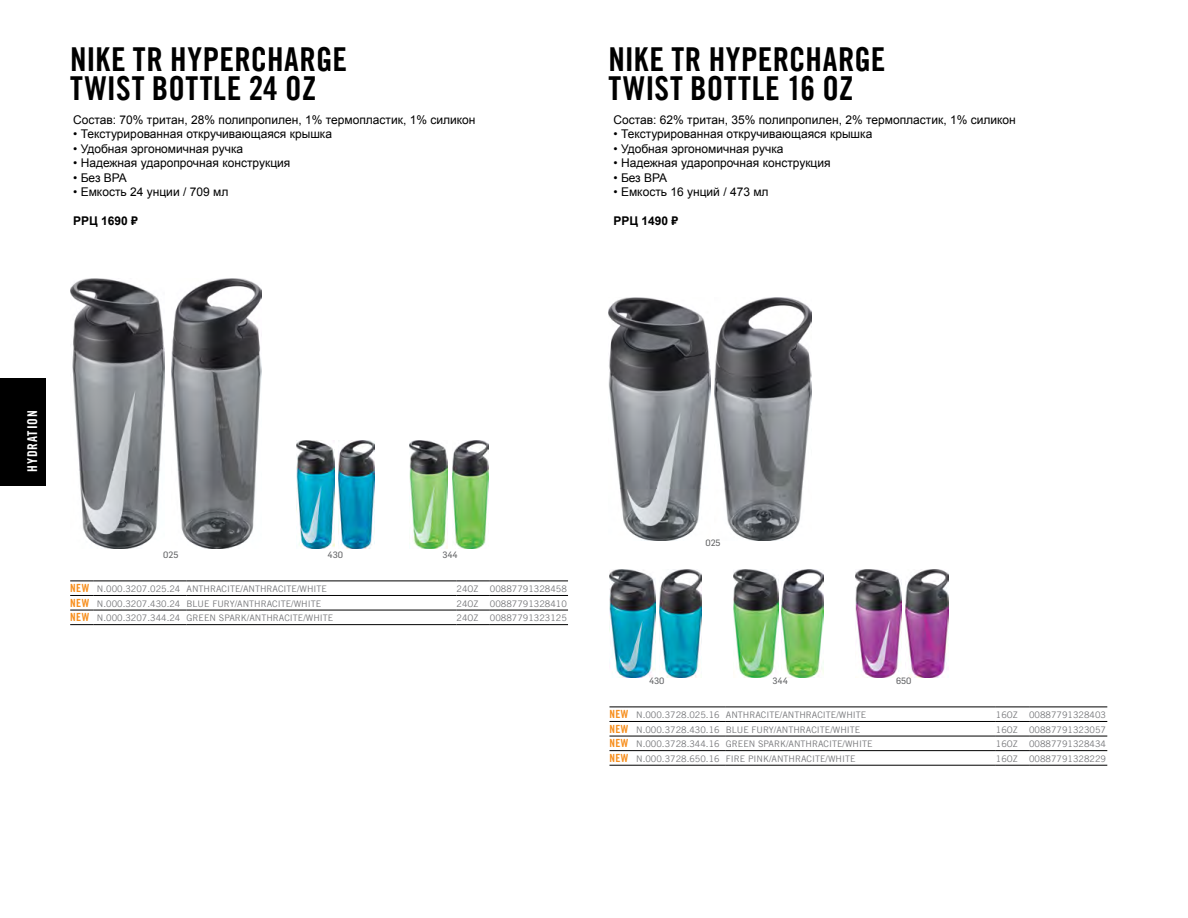
<style>
.page{position:relative;width:1188px;height:918px;background:#fff}
.page>*{position:absolute;margin:0;border:0;box-sizing:border-box;transform-origin:0 0}
.t1{font:700 condensed 33px/29.2px "Trade Gothicfor Nike 365";letter-spacing:.005em;color:#000}
.t2{font:700 condensed 13.5px "Trade Gothicfor Nike 365";letter-spacing:.07em;color:#fff}
.t3{font:12px "Arial";color:#000}
.t4{font:700 12px "Arial";color:#000}
.t5{font:9px "Trade Gothicfor Nike 365";color:#77787b}
.t6{font:9px "Flama Basic";color:#636466}
.s1{font-weight:700;font-stretch:condensed;font-size:11.25px;color:#f78f1e}
</style>
<div class="page">
<div style="left:0;top:378px;width:46px;height:108px;background:#000"></div>
<svg style="left:70px;top:581px;width:24px;height:1px"></svg>
<hr style="left:94px;top:581px;width:93px;height:1px;background:#000">
<hr style="left:187px;top:581px;width:270px;height:1px;background:#000">
<hr style="left:457px;top:581px;width:33px;height:1px;background:#000">
<hr style="left:490px;top:581px;width:78px;height:1px;background:#000">
<svg style="left:70px;top:595px;width:24px;height:1px"></svg>
<hr style="left:94px;top:595px;width:93px;height:1px;background:#000">
<hr style="left:187px;top:595px;width:270px;height:1px;background:#000">
<hr style="left:457px;top:595px;width:33px;height:1px;background:#000">
<hr style="left:490px;top:595px;width:78px;height:1px;background:#000">
<svg style="left:70px;top:610px;width:24px;height:1px"></svg>
<hr style="left:94px;top:610px;width:93px;height:1px;background:#000">
<hr style="left:187px;top:610px;width:270px;height:1px;background:#000">
<hr style="left:457px;top:610px;width:33px;height:1px;background:#000">
<hr style="left:490px;top:610px;width:78px;height:1px;background:#000">
<svg style="left:70px;top:624px;width:24px;height:1px"></svg>
<hr style="left:94px;top:624px;width:93px;height:1px;background:#000">
<hr style="left:187px;top:624px;width:270px;height:1px;background:#000">
<hr style="left:457px;top:624px;width:33px;height:1px;background:#000">
<hr style="left:490px;top:624px;width:78px;height:1px;background:#000">
<img style="left:70px;top:278px;width:95px;height:270px">
<img style="left:172px;top:278px;width:90px;height:270px">
<img style="left:297px;top:440px;width:37px;height:108px">
<img style="left:339px;top:440px;width:36px;height:108px">
<svg style="left:609px;top:707px;width:24px;height:1px"></svg>
<hr style="left:633px;top:707px;width:93px;height:1px;background:#000">
<hr style="left:726px;top:707px;width:270px;height:1px;background:#000">
<hr style="left:996px;top:707px;width:33px;height:1px;background:#000">
<hr style="left:1029px;top:707px;width:78px;height:1px;background:#000">
<svg style="left:609px;top:721px;width:24px;height:1px"></svg>
<hr style="left:633px;top:721px;width:93px;height:1px;background:#000">
<hr style="left:726px;top:721px;width:270px;height:1px;background:#000">
<hr style="left:996px;top:721px;width:33px;height:1px;background:#000">
<hr style="left:1029px;top:721px;width:78px;height:1px;background:#000">
<svg style="left:609px;top:736px;width:24px;height:1px"></svg>
<hr style="left:633px;top:736px;width:93px;height:1px;background:#000">
<hr style="left:726px;top:736px;width:270px;height:1px;background:#000">
<hr style="left:996px;top:736px;width:33px;height:1px;background:#000">
<hr style="left:1029px;top:736px;width:78px;height:1px;background:#000">
<svg style="left:609px;top:750px;width:24px;height:1px"></svg>
<hr style="left:633px;top:750px;width:93px;height:1px;background:#000">
<hr style="left:726px;top:750px;width:270px;height:1px;background:#000">
<hr style="left:996px;top:750px;width:33px;height:1px;background:#000">
<hr style="left:1029px;top:750px;width:78px;height:1px;background:#000">
<svg style="left:609px;top:765px;width:24px;height:1px"></svg>
<hr style="left:633px;top:765px;width:93px;height:1px;background:#000">
<hr style="left:726px;top:765px;width:270px;height:1px;background:#000">
<hr style="left:996px;top:765px;width:33px;height:1px;background:#000">
<hr style="left:1029px;top:765px;width:78px;height:1px;background:#000">
<img style="left:608px;top:297px;width:102px;height:243px">
<img style="left:715px;top:297px;width:96px;height:243px">
<img style="left:610px;top:569px;width:45px;height:108px">
<img style="left:659px;top:569px;width:43px;height:108px">
<img style="left:733px;top:569px;width:45px;height:108px">
<img style="left:781px;top:569px;width:43px;height:108px">
<img style="left:856px;top:569px;width:45px;height:108px">
<img style="left:906px;top:569px;width:43px;height:108px">
<img style="left:410px;top:440px;width:38px;height:108px">
<img style="left:452px;top:440px;width:37px;height:108px">
<h1 class="t1" style="left:70px;top:44px;width:278px">NIKE TR HYPERCHARGE<br>TWIST BOTTLE 24 OZ</h1>
<h3 class="t3" style="left:73px;top:112px;width:404px">Состав: 70% тритан, 28% полипропилен, 1% термопластик, 1% силикон</h3>
<h3 class="t3" style="left:73px;top:126px;width:260px">• Текстурированная откручивающаяся крышка</h3>
<h3 class="t3" style="left:73px;top:141px;width:172px">• Удобная эргономичная ручка</h3>
<h3 class="t3" style="left:73px;top:155px;width:219px">• Надежная ударопрочная конструкция</h3>
<h3 class="t3" style="left:73px;top:170px;width:55px">• Без BPA</h3>
<h3 class="t3" style="left:73px;top:184px;width:157px">• Емкость 24 унции / 709 мл</h3>
<h3 class="t4" style="left:73px;top:213px;width:66px">РРЦ 1690 ₽</h3>
<h1 class="t1" style="left:609px;top:44px;width:278px">NIKE TR HYPERCHARGE<br>TWIST BOTTLE 16 OZ</h1>
<h3 class="t3" style="left:613px;top:112px;width:404px">Состав: 62% тритан, 35% полипропилен, 2% термопластик, 1% силикон</h3>
<h3 class="t3" style="left:613px;top:126px;width:260px">• Текстурированная откручивающаяся крышка</h3>
<h3 class="t3" style="left:613px;top:141px;width:172px">• Удобная эргономичная ручка</h3>
<h3 class="t3" style="left:613px;top:155px;width:219px">• Надежная ударопрочная конструкция</h3>
<h3 class="t3" style="left:613px;top:170px;width:55px">• Без BPA</h3>
<h3 class="t3" style="left:613px;top:184px;width:157px">• Емкость 16 унций / 473 мл</h3>
<h3 class="t4" style="left:613px;top:213px;width:66px">РРЦ 1490 ₽</h3>
<h2 class="t2" style="left:24px;top:472px;width:63px;rotate:-90deg">HYDRATION</h2>
<p class="t6" style="left:163px;top:548px;width:17px">025</p>
<p class="t6" style="left:327px;top:548px;width:17px">430</p>
<p class="t6" style="left:442px;top:548px;width:17px">344</p>
<p class="t5" style="left:70px;top:583px;width:258px"><span class="s1">NEW</span> N.000.3207.025.24 ANTHRACITE/ANTHRACITE/WHITE</p>
<p class="t5" style="left:457px;top:583px;width:24px">24OZ</p>
<p class="t5" style="left:490px;top:583px;width:78px">00887791328458</p>
<p class="t5" style="left:70px;top:598px;width:252px"><span class="s1">NEW</span> N.000.3207.430.24 BLUE FURY/ANTHRACITE/WHITE</p>
<p class="t5" style="left:457px;top:598px;width:24px">24OZ</p>
<p class="t5" style="left:490px;top:598px;width:78px">00887791328410</p>
<p class="t5" style="left:70px;top:612px;width:265px"><span class="s1">NEW</span> N.000.3207.344.24 GREEN SPARK/ANTHRACITE/WHITE</p>
<p class="t5" style="left:457px;top:612px;width:24px">24OZ</p>
<p class="t5" style="left:490px;top:612px;width:78px">00887791323125</p>
<p class="t6" style="left:705px;top:536px;width:17px">025</p>
<p class="t6" style="left:649px;top:674px;width:17px">430</p>
<p class="t6" style="left:773px;top:674px;width:17px">344</p>
<p class="t6" style="left:896px;top:674px;width:17px">650</p>
<p class="t5" style="left:609px;top:709px;width:258px"><span class="s1">NEW</span> N.000.3728.025.16 ANTHRACITE/ANTHRACITE/WHITE</p>
<p class="t5" style="left:996px;top:709px;width:24px">16OZ</p>
<p class="t5" style="left:1029px;top:709px;width:78px">00887791328403</p>
<p class="t5" style="left:609px;top:724px;width:252px"><span class="s1">NEW</span> N.000.3728.430.16 BLUE FURY/ANTHRACITE/WHITE</p>
<p class="t5" style="left:996px;top:724px;width:24px">16OZ</p>
<p class="t5" style="left:1029px;top:724px;width:78px">00887791323057</p>
<p class="t5" style="left:609px;top:738px;width:265px"><span class="s1">NEW</span> N.000.3728.344.16 GREEN SPARK/ANTHRACITE/WHITE</p>
<p class="t5" style="left:996px;top:738px;width:24px">16OZ</p>
<p class="t5" style="left:1029px;top:738px;width:78px">00887791328434</p>
<p class="t5" style="left:609px;top:753px;width:248px"><span class="s1">NEW</span> N.000.3728.650.16 FIRE PINK/ANTHRACITE/WHITE</p>
<p class="t5" style="left:996px;top:753px;width:24px">16OZ</p>
<p class="t5" style="left:1029px;top:753px;width:78px">00887791328229</p>
</div>
